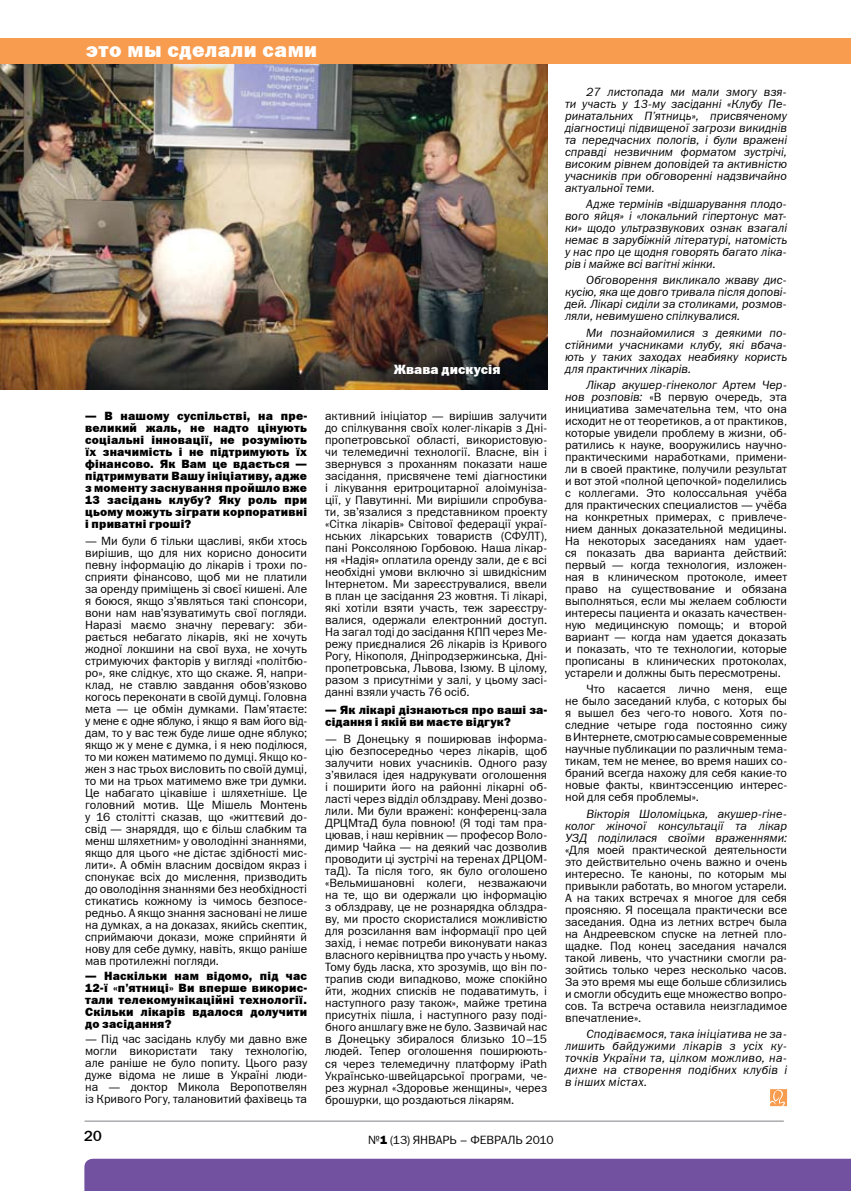
<style>
.page{position:relative;width:851px;height:1191px;background:#fff}
.page>*{position:absolute;margin:0;border:0;box-sizing:border-box;transform-origin:0 0}
.t1{font:21px "Franklin Gothic Heavy C";letter-spacing:.02em;color:#fff}
.t2{font:15px "Franklin Gothic Medium C";color:#000}
.t3{font:13.5px "Franklin Gothic Heavy C";letter-spacing:.005em;color:#fff}
.t4{font:12px/12px "Franklin Gothic Book C";color:#000;text-align:justify}
.t5{font:italic 12px/12px "Franklin Gothic Book C";letter-spacing:.005em;color:#000;text-align:justify}
.t6{font:12px/12px "Franklin Gothic Heavy C";letter-spacing:.015em;color:#000;text-align:justify}
.s1{font-family:"Franklin Gothic Heavy C"}
.s2{font-style:italic}
</style>
<div class="page">
<div style="left:0;top:39px;width:850px;height:25px;background:#f89c4f"></div>
<hr style="left:85px;top:1120px;width:698px;height:1px;background:#808285">
<div style="left:84px;top:1158px;width:767px;height:33px;background:#7251a1"></div>
<img style="left:0;top:64px;width:548px;height:325px">
<svg style="left:770px;top:1089px;width:17px;height:17px"></svg>
<h1 class="t1" style="left:86px;top:38px;width:232px">это мы сделали сами</h1>
<p class="t6" style="left:85px;top:410px;width:223px">— В нашому суспільстві, на пре&shy;великий жаль, не надто цінують соціальні інновації, не розуміють їх значимість і не підтримують їх фінансово. Як Вам це вдається — підтримувати Вашу ініціативу, адже з моменту заснування пройшло вже 13 засідань клубу? Яку роль при цьому можуть зіграти корпоративні і приватні гроші?</p>
<p class="t4" style="left:85px;top:534px;width:223px">— Ми були б тільки щасливі, якби хтось вирішив, що для них корисно доносити певну інформацію до лікарів і трохи по&shy;сприяти фінансово, щоб ми не платили за оренду приміщень зі своєї кишені. Але я боюся, якщо з’являться такі спонсори, вони нам нав’язуватимуть свої погляди.<br>Наразі маємо значну перевагу: зби&shy;рається небагато лікарів, які не хочуть жодної локшини на свої вуха, не хочуть стримуючих факторів у вигляді «політбю&shy;ро», яке слідкує, хто що скаже. Я, напри&shy;клад, не ставлю завдання обов’язково когось переконати в своїй думці. Головна мета — це обмін думками. Пам’ятаєте: у мене є одне яблуко, і якщо я вам його від&shy;дам, то у вас теж буде лише одне яблуко; якщо ж у мене є думка, і я нею поділюся, то ми кожен матимемо по думці. Якщо ко&shy;жен з нас трьох висловить по своїй думці, то ми на трьох матимемо вже три думки.<br>Це набагато цікавіше і шляхетніше. Це головний мотив. Ще Мішель Монтень у 16 столітті сказав, що «життєвий до&shy;свід — знаряддя, що є більш слабким та менш шляхетним» у оволодінні знаннями, якщо для цього «не дістає здібності мис&shy;лити». А обмін власним досвідом якраз і спонукає всіх до мислення, призводить до оволодіння знаннями без необхідності стикатись кожному із чимось безпосе&shy;редньо. А якщо знання засновані не лише на думках, а на доказах, якийсь скептик, сприймаючи докази, може сприйняти й нову для себе думку, навіть, якщо раніше мав протилежні погляди.</p>
<p class="t6" style="left:85px;top:969px;width:223px">— Наскільки нам відомо, під час 12-ї «п’ятниці» Ви вперше викорис&shy;тали телекомунікаційні технології.<br>Скільки лікарів вдалося долучити до засідання?</p>
<p class="t4" style="left:85px;top:1032px;width:223px">— Під час засідань клубу ми давно вже могли використати таку технологію, але раніше не було попиту. Цього разу дуже відома не лише в Україні люди&shy;на — доктор Микола Веропотвелян із Кривого Рогу, талановитий фахівець та</p>
<p class="t3" style="left:393px;top:362px;width:108px">Жвава дискусія</p>
<p class="t4" style="left:325px;top:410px;width:223px">активний ініціатор — вирішив залучити до спілкування своїх колег-лікарів з Дні&shy;пропетровської області, використовую&shy;чи телемедичні технології. Власне, він і звернувся з проханням показати наше засідання, присвячене темі діагностики і лікування еритроцитарної алоімуніза&shy;ції, у Павутинні. Ми вирішили спробува&shy;ти, зв’язалися з представником проекту «Сітка лікарів» Світової федерації украї&shy;нських лікарських товариств (СФУЛТ), пані Роксоляною Горбовою. Наша лікар&shy;ня «Надія» оплатила оренду зали, де є всі необхідні умови включно зі швидкісним Інтернетом. Ми зареєструвалися, ввели в план це засідання 23 жовтня. Ті лікарі, які хотіли взяти участь, теж зареєстру&shy;валися, одержали електронний доступ.<br>На загал тоді до засідання КПП через Ме&shy;режу приєдналися 26 лікарів із Кривого Рогу, Н ікополя, Дніпродзержинська, Дні&shy;пропетровська, Львова, Ізюму. В цілому, разом з присутніми у залі, у цьому засі&shy;данні взяли участь 76 осіб.</p>
<p class="t6" style="left:325px;top:703px;width:223px">— Як лікарі дізнаються про ваші за&shy;сідання і якій ви маєте відгук?</p>
<p class="t4" style="left:325px;top:733px;width:223px">— В Донецьку я поширював інформа&shy;цію безпосередньо через лікарів, щоб залучити нових учасників. Одного разу з’явилася ідея надрукувати оголошення і поширити його на районні лікарні об&shy;ласті через відділ облздраву. Мені дозво&shy;лили. Ми були вражені: конференц-зала ДРЦМтаД була повною! (Я тоді там пра&shy;цював, і наш керівник — професор Воло&shy;димир Чайка — на деякий час дозволив проводити ці зустрічі на теренах ДРЦОМ&shy;таД). Та після того, як було оголошено «Вельмишановні колеги, незважаючи на те, що ви одержали цю інформацію з облздраву, це не рознарядка облздра&shy;ву, ми просто скористалися можливістю для розсилання вам інформації про цей захід, і немає потреби виконувати наказ власного керівництва про участь у ньому.<br>Тому будь ласка, хто зрозумів, що він по&shy;трапив сюди випадково, може спокійно йти, жодних списків не подаватимуть, і наступного разу також», майже третина присутніх пішла, і наступного разу поді&shy;бного аншлагу вже не було. Зазвичай нас в Донецьку збиралося близько 10–15 людей. Тепер оголошення поширюють&shy;ся через телемедичну платформу iPath Українсько-швейцарської програми, че&shy;рез журнал «Здоровье женщины», через брошурки, що роздаються лікарям.</p>
<p class="t2" style="left:84px;top:1128px;width:20px">20</p>
<p class="t4" style="left:368px;top:1134px;width:187px">№<span class="s1">1</span> (13) январь – февраль 2010</p>
<p class="t5" style="left:565px;top:86px;width:223px;text-indent:21px">27 листопада ми мали змогу взя&shy;ти участь у 13-му засіданні «Клубу Пе&shy;ринатальних П’ятниць», присвяченому діагностиці підвищеної загрози викиднів та передчасних пологів, і були вражені справді незвичним форматом зустрічі, високим рівнем доповідей та активністю учасників при обговоренні надзвичайно актуальної теми.</p>
<p class="t5" style="left:565px;top:198px;width:223px;text-indent:21px">Адже термінів «відшарування плодо&shy;вого яйця» і «локальний гіпертонус мат&shy;ки» щодо ультразвукових ознак взагалі немає в зарубіжній літературі, натомість у нас про це щодня говорять багато ліка&shy;рів і майже всі вагітні жінки.</p>
<p class="t5" style="left:565px;top:274px;width:223px;text-indent:21px">Обговорення викликало жваву дис&shy;кусію, яка ще довго тривала після допові&shy;дей. Лікарі сиділи за столиками, розмов&shy;ляли, невимушено спілкувалися.</p>
<p class="t5" style="left:565px;top:326px;width:223px;text-indent:21px">Ми познайомилися з деякими по&shy;стійними учасниками клубу, які вбача&shy;ють у таких заходах неабияку користь для практичних лікарів.</p>
<p class="t4" style="left:565px;top:379px;width:223px;text-indent:21px"><span class="s2">Лікар акушер-гінеколог Артем Чер&shy;нов розповів:</span> «В первую очередь, эта инициатива замечательна тем, что она исходит не от теоретиков, а от практиков, которые увидели проблему в жизни, об&shy;ратились к науке, вооружились научно&shy;практическими наработками, примени&shy;ли в своей практике, получили результат и вот этой «полной цепочкой» поделились с коллегами. Это колоссальная учёба для практических специалистов — учёба на конкретных примерах, с привлече&shy;нием данных доказательной медицины.<br>Н а некоторых заседаниях нам удает&shy;ся показать два варианта действий: первый — когда технология, изложен&shy;ная в клиническом протоколе, имеет право на существование и обязана выполняться, если мы желаем соблюсти интересы пациента и оказать качествен&shy;ную медицинскую помощь; и второй вариант — когда нам удается доказать и показать, что те технологии, которые прописаны в клинических протоколах, устарели и должны быть пересмотрены.</p>
<p class="t4" style="left:565px;top:683px;width:223px;text-indent:21px">Что касается лично меня, еще не было заседаний клуба, с которых бы я вышел без чего-то нового. Хотя по&shy;следние четыре года постоянно сижу в Интернете, смотрю самые современные научные публикации по различным тема&shy;тикам, тем не менее, во время наших со&shy;браний всегда нахожу для себя какие-то новые факты, квинтэссенцию интерес&shy;ной для себя проблемы».</p>
<p class="t5" style="left:565px;top:807px;width:223px;text-indent:21px">Вікторія Шоломіцька, акушер-гіне&shy;колог жіночої консультації та лікар УЗД поділилася своїми враженнями:</p>
<p class="t4" style="left:565px;top:843px;width:223px">«Для моей практической деятельности это действительно очень важно и очень интересно. Те каноны, по которым мы привыкли работать, во многом устарели.<br>А на таких встречах я многое для себя проясняю. Я посещала практически все заседания. Одна из летних встреч была на Андреевском спуске на летней пло&shy;щадке. Под конец заседания начался такой ливень, что участники смогли ра&shy;зойтись только через несколько часов.<br>За это время мы еще больше сблизились и смогли обсудить еще множество вопро&shy;сов. Та встреча оставила неизгладимое впечатление».</p>
<p class="t5" style="left:565px;top:1027px;width:223px;text-indent:21px">Сподіваємося, така ініціатива не за&shy;лишить байдужими лікарів з усіх ку&shy;точків України та, цілком можливо, на&shy;дихне на створення подібних клубів і в інших містах.</p>
</div>
